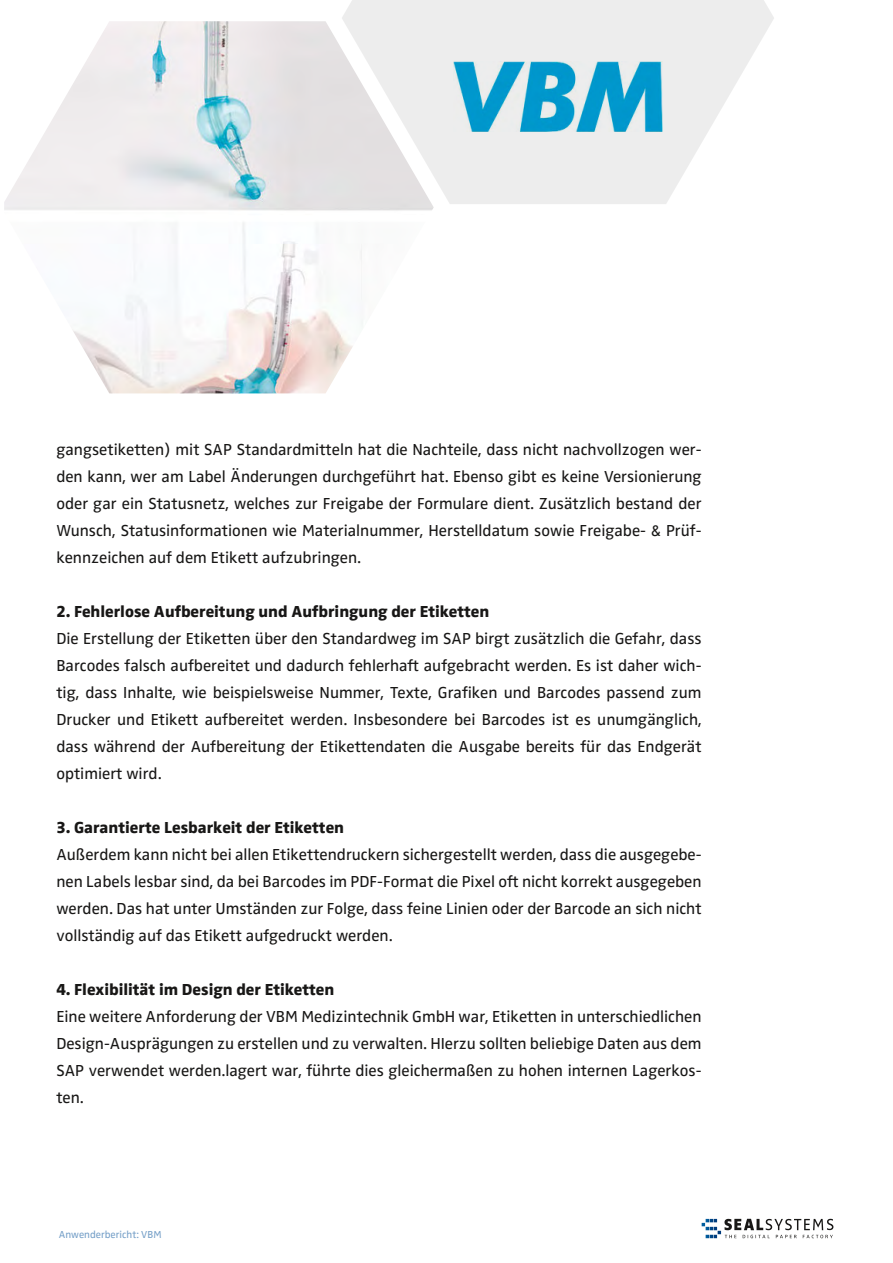
<style>
.page{position:relative;width:893px;height:1263px;background:#fff}
.page>*{position:absolute;margin:0;border:0;box-sizing:border-box;transform-origin:0 0}
.t1{font:16.5px/27px "Zwo";color:#181716;text-align:justify}
.t2{font:800 16.5px "Zwo";color:#181716}
.t3{font:10.5px "Zwo";color:#76a0c8}
</style>
<div class="page">
<svg style="left:702px;top:1219px;width:131px;height:19px"></svg>
<img style="left:4px;top:21px;width:430px;height:372px">
<svg style="left:342px;top:0;width:432px;height:204px;fill:#ededed"></svg>
<img style="left:453px;top:62px;width:209px;height:70px">
<p class="t1" style="left:56px;top:436px;width:647px">gangsetiketten) mit SAP Standardmitteln hat die Nachteile, dass nicht nachvollzogen wer&shy;den kann, wer am Label Änderungen durchgeführt hat. Ebenso gibt es keine Versionierung oder gar ein Statusnetz, welches zur Freigabe der Formulare dient. Zusätzlich bestand der Wunsch, Statusinformationen wie Materialnummer, Herstelldatum sowie Freigabe- &amp; Prüf&shy;kennzeichen auf dem Etikett aufzubringen.</p>
<p class="t2" style="left:56px;top:602px;width:435px">2. Fehlerlose Aufbereitung und Aufbringung der Etiketten</p>
<p class="t1" style="left:56px;top:625px;width:647px">Die Erstellung der Etiketten über den Standardweg im SAP birgt zusätzlich die Gefahr, dass Barcodes falsch aufbereitet und dadurch fehlerhaft aufgebracht werden. Es ist daher wich&shy;tig, dass Inhalte, wie beispielsweise Nummer, Texte, Grafiken und Barcodes passend zum Drucker und Etikett aufbereitet werden. Insbesondere bei Barcodes ist es unumgänglich, dass während der Aufbereitung der Etikettendaten die Ausgabe bereits für das Endgerät optimiert wird.</p>
<p class="t2" style="left:56px;top:818px;width:289px">3. Garantierte Lesbarkeit der Etiketten</p>
<p class="t1" style="left:56px;top:841px;width:647px">Außerdem kann nicht bei allen Etikettendruckern sichergestellt werden, dass die ausgegebe&shy;nen Labels lesbar sind, da bei Barcodes im PDF-Format die Pixel oft nicht korrekt ausgegeben werden. Das hat unter Umständen zur Folge, dass feine Linien oder der Barcode an sich nicht vollständig auf das Etikett aufgedruckt werden.</p>
<p class="t2" style="left:56px;top:980px;width:280px">4. Flexibilität im Design der Etiketten</p>
<p class="t1" style="left:56px;top:1003px;width:647px">Eine weitere Anforderung der VBM Medizintechnik GmbH war, Etiketten in unterschiedlichen Design-Ausprägungen zu erstellen und zu verwalten. HIerzu sollten beliebige Daten aus dem SAP verwendet werden.lagert war, führte dies gleichermaßen zu hohen internen Lagerkos&shy;ten.</p>
<p class="t3" style="left:59px;top:1229px;width:104px">Anwenderbericht: VBM</p>
</div>
